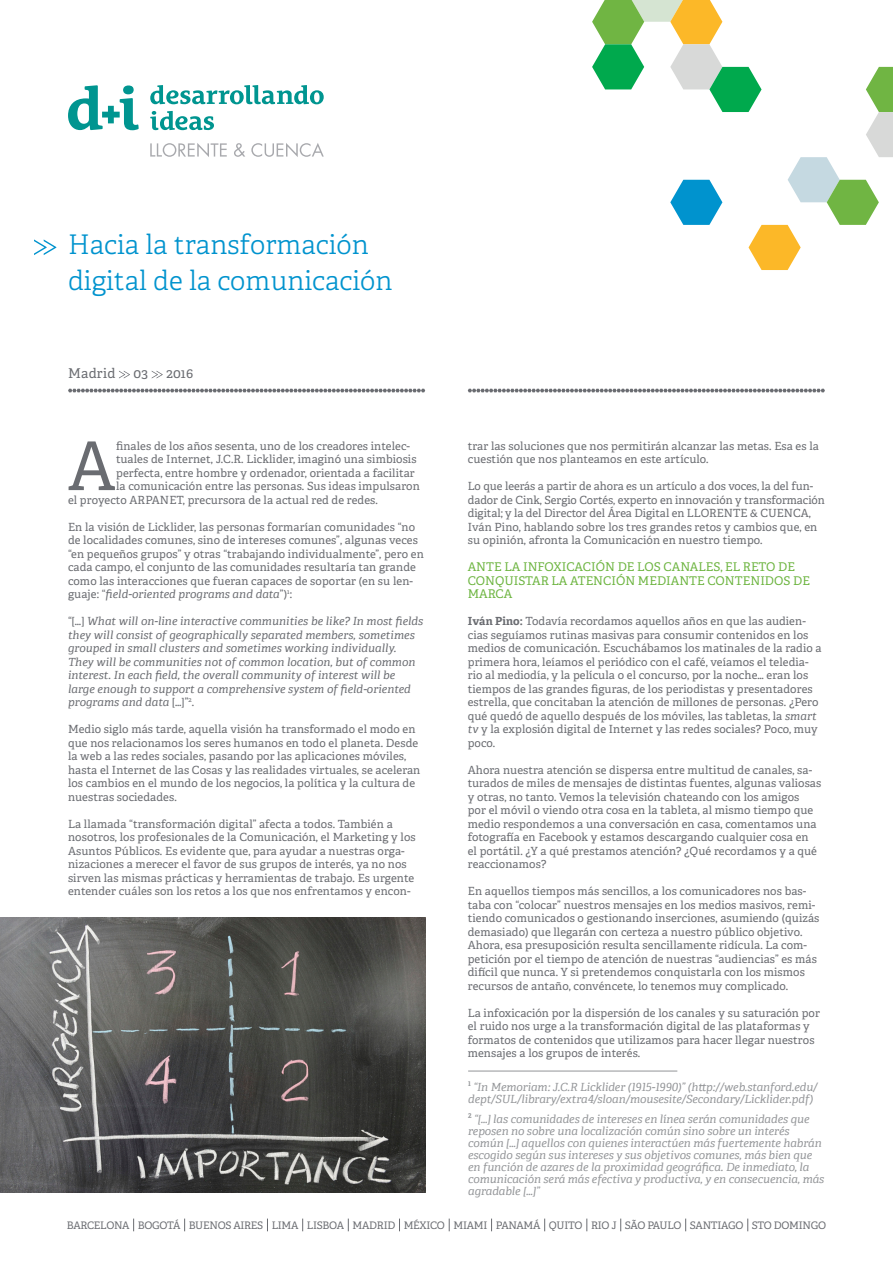
<style>
.page{position:relative;width:893px;height:1263px;background:#fff}
.page>*{position:absolute;margin:0;border:0;box-sizing:border-box;transform-origin:0 0}
.Texto_de_corrido___C{font:67.2px "Adelle";color:#6a6c71}
.Título_del_artículo{font:300 27px/36px "Adelle";color:#0093ce}
.Ciudad_y_fecha{font:13.5px "Adelle";letter-spacing:.02em;color:#6a6c71}
.texto_corrido{font:12px/13.5px "Adelle";color:#6cb43f}
.texto_corrido-2{font:11.25px/13.5px "Adelle";letter-spacing:.01em;color:#6a6c71}
.texto_corrido-3{font:italic 11.25px/12px "Adelle";color:#939598;text-align:center}
.texto_corrido-4{font:italic 11.25px/13.5px "Adelle";letter-spacing:.01em;color:#6a6c71}
.Texto_de_corrido___C-2{font:11.25px "Adelle";letter-spacing:.01em;color:#6a6c71}
.t1{font:10.35px "Adelle";letter-spacing:-.025em;color:#6a6c71}
.texto_corrido-5{font:700 6.6px "Adelle";color:#939598}
.s1{font-style:italic}
.s2{font-style:normal}
.s3{font-weight:700}
</style>
<div class="page">
<svg style="left:34px;top:239px;width:22px;height:16px"></svg>
<svg style="left:119px;top:371px;width:11px;height:7px"></svg>
<svg style="left:152px;top:371px;width:11px;height:7px"></svg>
<svg style="left:133px;top:1218px;width:1px;height:13px"></svg>
<svg style="left:184px;top:1218px;width:1px;height:13px"></svg>
<svg style="left:267px;top:1218px;width:1px;height:13px"></svg>
<svg style="left:302px;top:1218px;width:1px;height:13px"></svg>
<svg style="left:348px;top:1218px;width:1px;height:13px"></svg>
<svg style="left:399px;top:1218px;width:1px;height:13px"></svg>
<svg style="left:449px;top:1218px;width:1px;height:13px"></svg>
<svg style="left:491px;top:1218px;width:1px;height:13px"></svg>
<svg style="left:544px;top:1218px;width:1px;height:13px"></svg>
<svg style="left:586px;top:1218px;width:1px;height:13px"></svg>
<svg style="left:620px;top:1218px;width:1px;height:13px"></svg>
<svg style="left:685px;top:1218px;width:1px;height:13px"></svg>
<svg style="left:747px;top:1218px;width:1px;height:13px"></svg>
<svg style="left:68px;top:389px;width:357px;height:3px"></svg>
<svg style="left:468px;top:389px;width:357px;height:3px"></svg>
<svg style="left:68px;top:85px;width:71px;height:45px"></svg>
<svg style="left:150px;top:85px;width:174px;height:19px"></svg>
<svg style="left:150px;top:111px;width:64px;height:19px"></svg>
<svg style="left:150px;top:143px;width:174px;height:14px"></svg>
<svg style="left:592px;top:0;width:301px;height:270px"></svg>
<img style="left:0;top:918px;width:425px;height:275px">
<hr style="left:468px;top:1071px;width:209px;height:1px;background:#939598">
<p class="Título_del_artículo" style="left:68px;top:226px;width:326px">Hacia la transformación digital de la comunicación</p>
<p class="Ciudad_y_fecha" style="left:68px;top:364px;width:49px">Madrid</p>
<p class="Ciudad_y_fecha" style="left:134px;top:364px;width:16px">03</p>
<p class="Ciudad_y_fecha" style="left:166px;top:364px;width:28px">2016</p>
<p class="Texto_de_corrido___C" style="left:68px;top:417px;width:49px">A</p>
<p class="Texto_de_corrido___C-2" style="left:116px;top:437px;width:295px">finales de los años sesenta, uno de los creadores intelec-</p>
<p class="Texto_de_corrido___C-2" style="left:116px;top:451px;width:302px">tuales de Internet, J.C.R. Licklider, imaginó una simbiosis</p>
<p class="Texto_de_corrido___C-2" style="left:116px;top:464px;width:300px">perfecta, entre hombre y ordenador, orientada a facilitar</p>
<p class="Texto_de_corrido___C-2" style="left:116px;top:478px;width:305px">la comunicación entre las personas. Sus ideas impulsaron</p>
<p class="Texto_de_corrido___C-2" style="left:68px;top:491px;width:311px">el proyecto ARPANET, precursora de la actual red de redes.</p>
<p class="texto_corrido-2" style="left:68px;top:519px;width:357px">En la visión de Licklider, las personas formarían comunidades “no de localidades comunes, sino de intereses comunes”, algunas veces “en pequeños grupos” y otras “trabajando individualmente”, pero en cada campo, el conjunto de las comunidades resultaría tan grande como las interacciones que fueran capaces de soportar (en su len&shy;guaje: “<span class="s1">field-oriented programs and data</span>”)<sup>1</sup>:</p>
<p class="texto_corrido-4" style="left:68px;top:614px;width:357px"><span class="s2">“[…]</span> What will on-line interactive communities be like? In most fields they will consist of geographically separated members, sometimes grouped in small clusters and sometimes working individually.<br>They will be communities not of common location, but of common interest. In each field, the overall community of interest will be large enough to support a comprehensive system of field-oriented programs and data <span class="s2">[…]”</span><sup>2</sup><span class="s2">.</span></p>
<p class="texto_corrido-2" style="left:68px;top:722px;width:354px">Medio siglo más tarde, aquella visión ha transformado el modo en que nos relacionamos los seres humanos en todo el planeta. Desde la web a las redes sociales, pasando por las aplicaciones móviles, hasta el Internet de las Cosas y las realidades virtuales, se aceleran los cambios en el mundo de los negocios, la política y la cultura de nuestras sociedades.</p>
<p class="texto_corrido-2" style="left:68px;top:816px;width:349px">La llamada “transformación digital” afecta a todos. También a nosotros, los profesionales de la Comunicación, el Marketing y los Asuntos Públicos. Es evidente que, para ayudar a nuestras orga&shy;nizaciones a merecer el favor de sus grupos de interés, ya no nos sirven las mismas prácticas y herramientas de trabajo. Es urgente entender cuáles son los retos a los que nos enfrentamos y encon-</p>
<p class="texto_corrido-2" style="left:468px;top:438px;width:353px">trar las soluciones que nos permitirán alcanzar las metas. Esa es la cuestión que nos planteamos en este artículo.</p>
<p class="texto_corrido-2" style="left:468px;top:479px;width:359px">Lo que leerás a partir de ahora es un artículo a dos voces, la del fun&shy;dador de Cink, Sergio Cortés, experto en innovación y transformación digital; y la del Director del Área Digital en LLORENTE &amp; CUENCA, Iván Pino, hablando sobre los tres grandes retos y cambios que, en su opinión, afronta la Comunicación en nuestro tiempo.</p>
<p class="texto_corrido" style="left:468px;top:560px;width:344px">ANTE LA INFOXICACIÓN DE LOS CANALES, EL RETO DE<br>CONQUISTAR LA ATENCIÓN MEDIANTE CONTENIDOS DE<br>MARCA</p>
<p class="texto_corrido-2" style="left:468px;top:614px;width:355px"><span class="s3">Iván Pino:</span> Todavía recordamos aquellos años en que las audien&shy;cias seguíamos rutinas masivas para consumir contenidos en los medios de comunicación. Escuchábamos los matinales de la radio a primera hora, leíamos el periódico con el café, veíamos el teledia&shy;rio al mediodía, y la película o el concurso, por la noche… eran los tiempos de las grandes figuras, de los periodistas y presentadores estrella, que concitaban la atención de millones de personas. ¿Pero qué quedó de aquello después de los móviles, las tabletas, la <span class="s1">smart tv</span> y la explosión digital de Internet y las redes sociales? Poco, muy poco.</p>
<p class="texto_corrido-2" style="left:468px;top:762px;width:355px">Ahora nuestra atención se dispersa entre multitud de canales, sa&shy;turados de miles de mensajes de distintas fuentes, algunas valiosas y otras, no tanto. Vemos la televisión chateando con los amigos<br>por el móvil o viendo otra cosa en la tableta, al mismo tiempo que medio respondemos a una conversación en casa, comentamos una fotografía en Facebook y estamos descargando cualquier cosa en<br>el portátil. ¿Y a qué prestamos atención? ¿Qué recordamos y a qué reaccionamos?</p>
<p class="texto_corrido-2" style="left:468px;top:884px;width:353px">En aquellos tiempos más sencillos, a los comunicadores nos bas&shy;taba con “colocar” nuestros mensajes en los medios masivos, remi&shy;tiendo comunicados o gestionando inserciones, asumiendo (quizás demasiado) que llegarán con certeza a nuestro público objetivo.<br>Ahora, esa presuposición resulta sencillamente ridícula. La com&shy;petición por el tiempo de atención de nuestras “audiencias” es más difícil que nunca. Y si pretendemos conquistarla con los mismos recursos de antaño, convéncete, lo tenemos muy complicado.</p>
<p class="texto_corrido-2" style="left:468px;top:1005px;width:354px">La infoxicación por la dispersión de los canales y su saturación por el ruido nos urge a la transformación digital de las plataformas y formatos de contenidos que utilizamos para hacer llegar nuestros mensajes a los grupos de interés.</p>
<p class="texto_corrido-5" style="left:468px;top:1078px;width:4px">1</p>
<p class="texto_corrido-3" style="left:468px;top:1080px;width:351px">“In Memoriam: J.C.R Licklider (1915-1990)” (http://web.stanford.edu/ dept/SUL/library/extra4/sloan/mousesite/Secondary/Licklider.pdf)</p>
<p class="texto_corrido-5" style="left:468px;top:1111px;width:5px">2</p>
<p class="texto_corrido-3" style="left:468px;top:1113px;width:358px;text-align:left;text-indent:6px">“[…] las comunidades de intereses en línea serán comunidades que reposen no sobre una localización común sino sobre un interés común […] aquellos con quienes interactúen más fuertemente habrán escogido según sus intereses y sus objetivos comunes, más bien que en función de azares de la proximidad geográfica. De inmediato, la comunicación será más efectiva y productiva, y en consecuencia, más agradable […]”</p>
<p class="t1" style="left:67px;top:1218px;width:761px">BARCELONA BOGOTÁ BUENOS AIRES LIMA LISBOA MADRID MÉXICO MIAMI PANAMÁ QUITO RIO J SÃO PAULO SANTIAGO STO DOMINGO</p>
</div>
